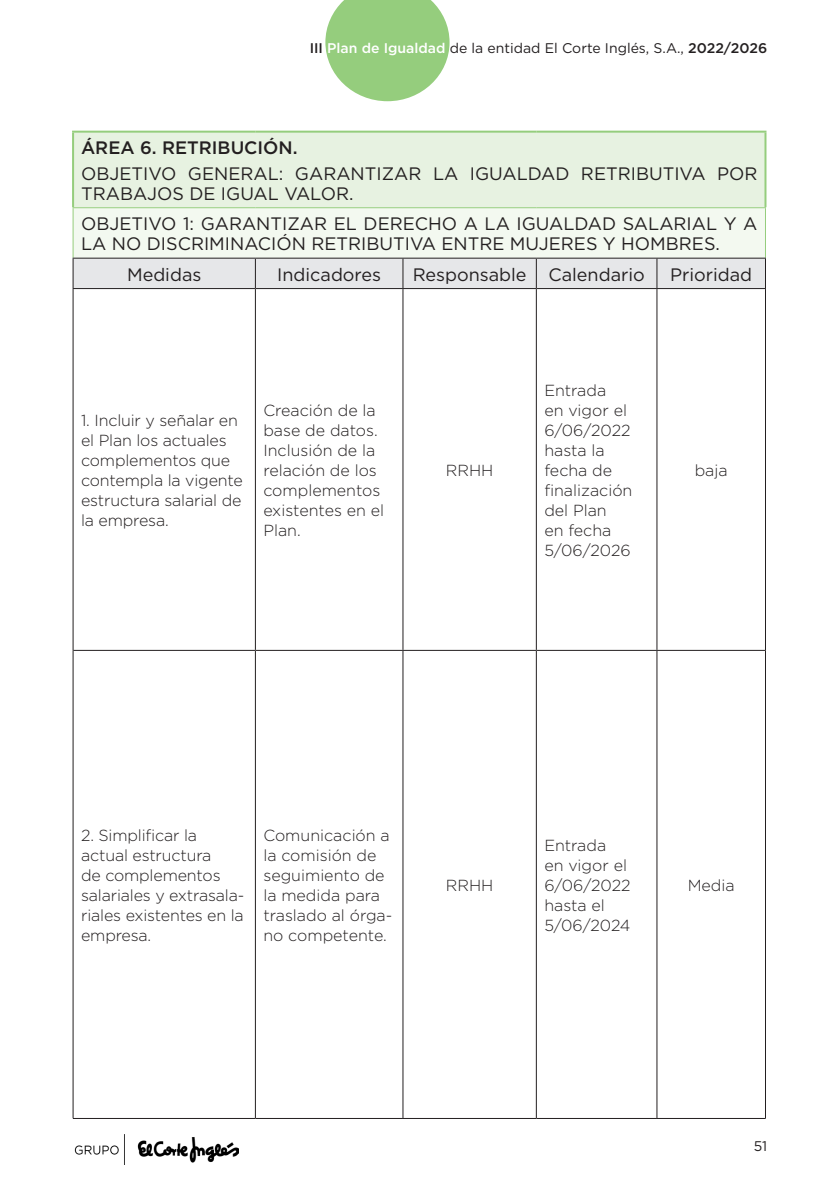
<style>
.page{position:relative;width:840px;height:1191px;background:#fff}
.page>*{position:absolute;margin:0;border:0;box-sizing:border-box;transform-origin:0 0}
.cuerpo_tabla{font:18px/20px "Gotham";color:#231f20}
.cuerpo_tabla-2{font:500 18px "Gotham";color:#231f20}
.cuerpo_tabla-3{font:300 16px/20px "Gotham";letter-spacing:-.01em;color:#231f20}
.t1{font:14px "Gotham";color:#231f20}
.s1{font-weight:500}
.s2{font-weight:500;color:#fff}
</style>
<div class="page">
<svg style="left:325px;top:0;width:124px;height:101px"></svg>
<img style="left:74px;top:1134px;width:164px;height:30px">
<div style="left:73px;top:132px;width:692px;height:76px;background:#e7f2e1"></div>
<div style="left:73px;top:208px;width:692px;height:50px;background:#f3f9f0"></div>
<hr style="left:73px;top:289px;width:1px;height:361px;background:#231f20">
<hr style="left:255px;top:289px;width:1px;height:361px;background:#231f20">
<hr style="left:402px;top:289px;width:1px;height:361px;background:#231f20">
<hr style="left:535px;top:289px;width:1px;height:361px;background:#231f20">
<hr style="left:656px;top:289px;width:1px;height:361px;background:#231f20">
<hr style="left:764px;top:289px;width:1px;height:361px;background:#231f20">
<hr style="left:73px;top:650px;width:1px;height:468px;background:#231f20">
<hr style="left:255px;top:651px;width:1px;height:467px;background:#231f20">
<hr style="left:402px;top:651px;width:1px;height:467px;background:#231f20">
<hr style="left:535px;top:651px;width:1px;height:467px;background:#231f20">
<hr style="left:656px;top:651px;width:1px;height:467px;background:#231f20">
<hr style="left:764px;top:650px;width:1px;height:468px;background:#231f20">
<hr style="left:72px;top:131px;width:183px;height:2px;background:#95cd7d">
<hr style="left:72px;top:133px;width:2px;height:74px;background:#95cd7d">
<hr style="left:255px;top:131px;width:148px;height:2px;background:#95cd7d">
<hr style="left:403px;top:131px;width:133px;height:2px;background:#95cd7d">
<hr style="left:536px;top:131px;width:120px;height:2px;background:#95cd7d">
<hr style="left:656px;top:131px;width:110px;height:2px;background:#95cd7d">
<hr style="left:764px;top:133px;width:2px;height:74px;background:#95cd7d">
<hr style="left:72px;top:207px;width:183px;height:1px;background:#95cd7d">
<hr style="left:72px;top:208px;width:2px;height:50px;background:#95cd7d">
<hr style="left:255px;top:207px;width:148px;height:1px;background:#95cd7d">
<hr style="left:403px;top:207px;width:133px;height:1px;background:#95cd7d">
<hr style="left:536px;top:207px;width:120px;height:1px;background:#95cd7d">
<hr style="left:656px;top:207px;width:109px;height:1px;background:#95cd7d">
<hr style="left:764px;top:208px;width:1px;height:50px;background:#95cd7d">
<hr style="left:72px;top:258px;width:183px;height:1px;background:#231f20">
<hr style="left:72px;top:259px;width:2px;height:29px;background:#231f20">
<div style="left:73px;top:258px;width:692px;height:30px;background:#e6e7e9"></div>
<hr style="left:72px;top:288px;width:183px;height:1px;background:#231f20">
<hr style="left:255px;top:288px;width:148px;height:1px;background:#231f20">
<hr style="left:403px;top:288px;width:133px;height:1px;background:#231f20">
<hr style="left:536px;top:288px;width:120px;height:1px;background:#231f20">
<hr style="left:656px;top:288px;width:109px;height:1px;background:#231f20">
<hr style="left:73px;top:650px;width:182px;height:1px;background:#231f20">
<hr style="left:255px;top:650px;width:148px;height:1px;background:#231f20">
<hr style="left:403px;top:650px;width:133px;height:1px;background:#231f20">
<hr style="left:536px;top:650px;width:120px;height:1px;background:#231f20">
<hr style="left:656px;top:650px;width:108px;height:1px;background:#231f20">
<hr style="left:73px;top:1118px;width:182px;height:1px;background:#231f20">
<hr style="left:255px;top:1118px;width:148px;height:1px;background:#231f20">
<hr style="left:403px;top:1118px;width:133px;height:1px;background:#231f20">
<hr style="left:536px;top:1118px;width:120px;height:1px;background:#231f20">
<hr style="left:656px;top:1118px;width:109px;height:1px;background:#231f20">
<p class="t1" style="left:309px;top:40px;width:459px"><span class="s1">III</span> <span class="s2">Plan de Igualdad</span> de la entidad El Corte Inglés, S.A., <span class="s1">2022/2026</span></p>
<p class="cuerpo_tabla-2" style="left:81px;top:136px;width:218px">ÁREA 6. RETRIBUCIÓN.</p>
<p class="cuerpo_tabla" style="left:81px;top:163px;width:677px">OBJETIVO GENERAL: GARANTIZAR LA IGUALDAD RETRIBUTIVA POR<br>TRABAJOS DE IGUAL VALOR.</p>
<p class="cuerpo_tabla" style="left:81px;top:213px;width:677px">OBJETIVO 1: GARANTIZAR EL DERECHO A LA IGUALDAD SALARIAL Y A<br>LA NO DISCRIMINACIÓN RETRIBUTIVA ENTRE MUJERES Y HOMBRES.</p>
<p class="cuerpo_tabla" style="left:127px;top:264px;width:76px">Medidas</p>
<p class="cuerpo_tabla" style="left:277px;top:264px;width:105px">Indicadores</p>
<p class="cuerpo_tabla" style="left:412px;top:264px;width:115px">Responsable</p>
<p class="cuerpo_tabla" style="left:548px;top:264px;width:98px">Calendario</p>
<p class="cuerpo_tabla" style="left:669px;top:264px;width:84px">Prioridad</p>
<p class="cuerpo_tabla-3" style="left:81px;top:410px;width:163px">1. Incluir y señalar en el Plan los actuales complementos que contempla la vigente estructura salarial de la empresa.</p>
<p class="cuerpo_tabla-3" style="left:263px;top:400px;width:122px">Creación de la base de datos.<br>Inclusión de la relación de los complementos existentes en el<br>Plan.</p>
<p class="cuerpo_tabla-3" style="left:445px;top:460px;width:49px">RRHH</p>
<p class="cuerpo_tabla-3" style="left:544px;top:380px;width:89px">Entrada<br>en vigor el<br>6/06/2022 hasta la fecha de finalización del Plan<br>en fecha<br>5/06/2026</p>
<p class="cuerpo_tabla-3" style="left:694px;top:460px;width:34px">baja</p>
<p class="cuerpo_tabla-3" style="left:81px;top:824px;width:165px">2. Simplificar la actual estructura<br>de complementos salariales y extrasala&shy;riales existentes en la empresa.</p>
<p class="cuerpo_tabla-3" style="left:263px;top:824px;width:130px">Comunicación a la comisión de seguimiento de la medida para traslado al órga&shy;no competente.</p>
<p class="cuerpo_tabla-3" style="left:445px;top:874px;width:49px">RRHH</p>
<p class="cuerpo_tabla-3" style="left:544px;top:834px;width:88px">Entrada<br>en vigor el<br>6/06/2022 hasta el<br>5/06/2024</p>
<p class="cuerpo_tabla-3" style="left:687px;top:874px;width:48px">Media</p>
<p class="t1" style="left:753px;top:1137px;width:15px">51</p>
</div>
